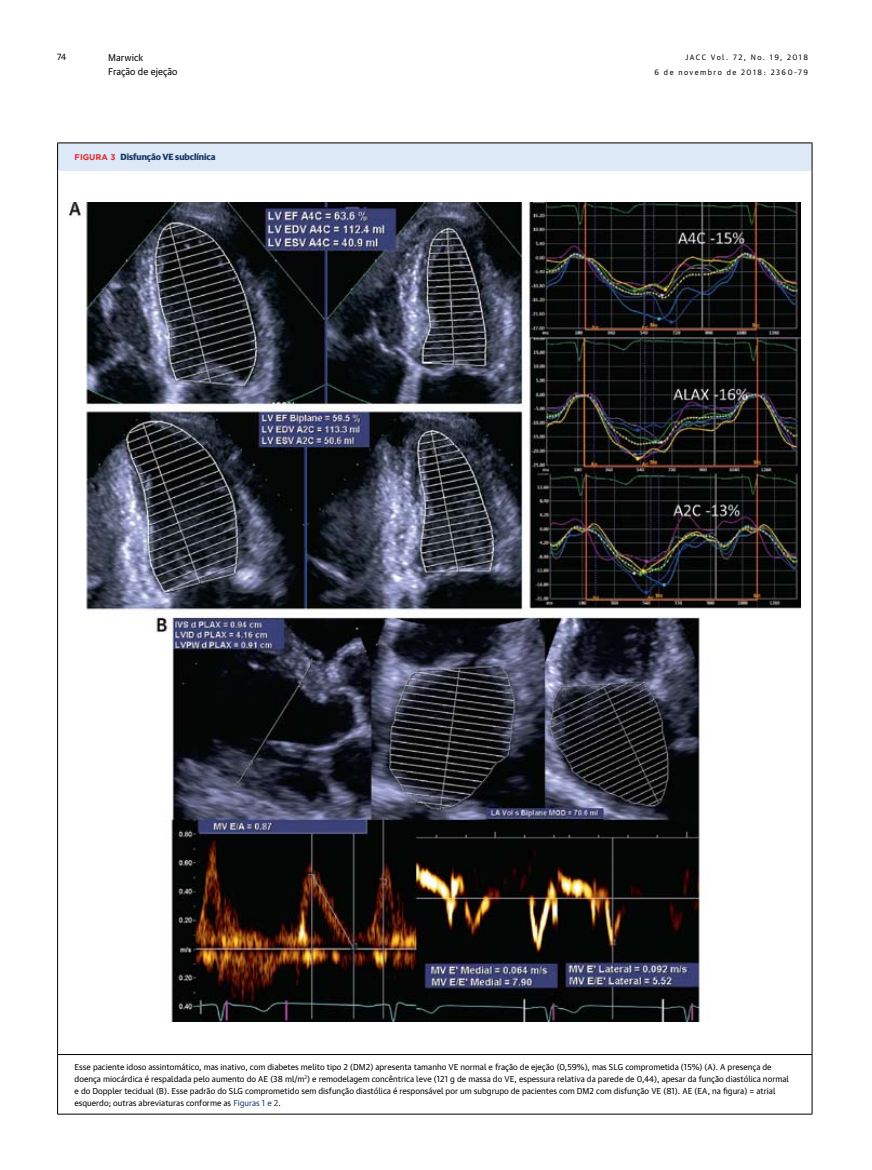
<style>
.page{position:relative;width:872px;height:1170px;background:#fff}
.page>*{position:absolute;margin:0;border:0;box-sizing:border-box;transform-origin:0 0}
.t1{font:9.45px/14.2px "Guardian Sans Text";color:#000}
.t2{font:700 9px "Guardian Sans";color:#183a66}
.t3{font:9px "Guardian Sans";color:#000}
.t4{font:8.25px/12px "Guardian Sans Text";color:#000}
.t5{font:7.5px/15px "Guardian Sans Text";letter-spacing:.2em;color:#000;text-align:right}
.s1{font-family:"Gotham";font-size:8.25px;color:#e12a2d}
.s2{color:#183a66}
</style>
<div class="page">
<div style="left:58px;top:143px;width:754px;height:27px;background:#dee9f7"></div>
<hr style="left:57px;top:170px;width:1px;height:884px;background:#000">
<hr style="left:811px;top:170px;width:1px;height:884px;background:#000">
<hr style="left:57px;top:142px;width:755px;height:1px;background:#000">
<svg style="left:57px;top:143px;width:1px;height:27px"></svg>
<svg style="left:811px;top:143px;width:1px;height:27px"></svg>
<hr style="left:57px;top:1054px;width:755px;height:1px;background:#000">
<hr style="left:57px;top:1054px;width:1px;height:59px;background:#000">
<hr style="left:811px;top:1054px;width:1px;height:59px;background:#000">
<hr style="left:57px;top:1113px;width:755px;height:1px;background:#000">
<img style="left:69px;top:202px;width:731px;height:819px">
<p class="t3" style="left:57px;top:50px;width:11px">74</p>
<p class="t1" style="left:108px;top:50px;width:71px">Marwick<br>Fração de ejeção</p>
<p class="t2" style="left:75px;top:150px;width:142px"><span class="s1">FIGURA 3</span> Disfunção VE subclínica</p>
<p class="t5" style="left:654px;top:49px;width:155px">JACC Vol. 72, No. 19, 2018<br>6 de novembro de 2018: 2360-79</p>
<p class="t4" style="left:75px;top:1059px;width:716px">Esse paciente idoso assintomático, mas inativo, com diabetes melito tipo 2 (DM2) apresenta tamanho VE normal e fração de ejeção (0,59%), mas SLG comprometida (15%) (A). A presença de doença miocárdica é respaldada pelo aumento do AE (38 ml/m<sup>2</sup>) e remodelagem concêntrica leve (121 g de massa do VE, espessura relativa da parede de 0,44), apesar da função diastólica normal e do Doppler tecidual (B). Esse padrão do SLG comprometido sem disfunção diastólica é responsável por um subgrupo de pacientes com DM2 com disfunção VE (81). AE (EA, na figura) = atrial esquerdo; outras abreviaturas conforme as <span class="s2">Figuras 1 e 2</span>.</p>
</div>
